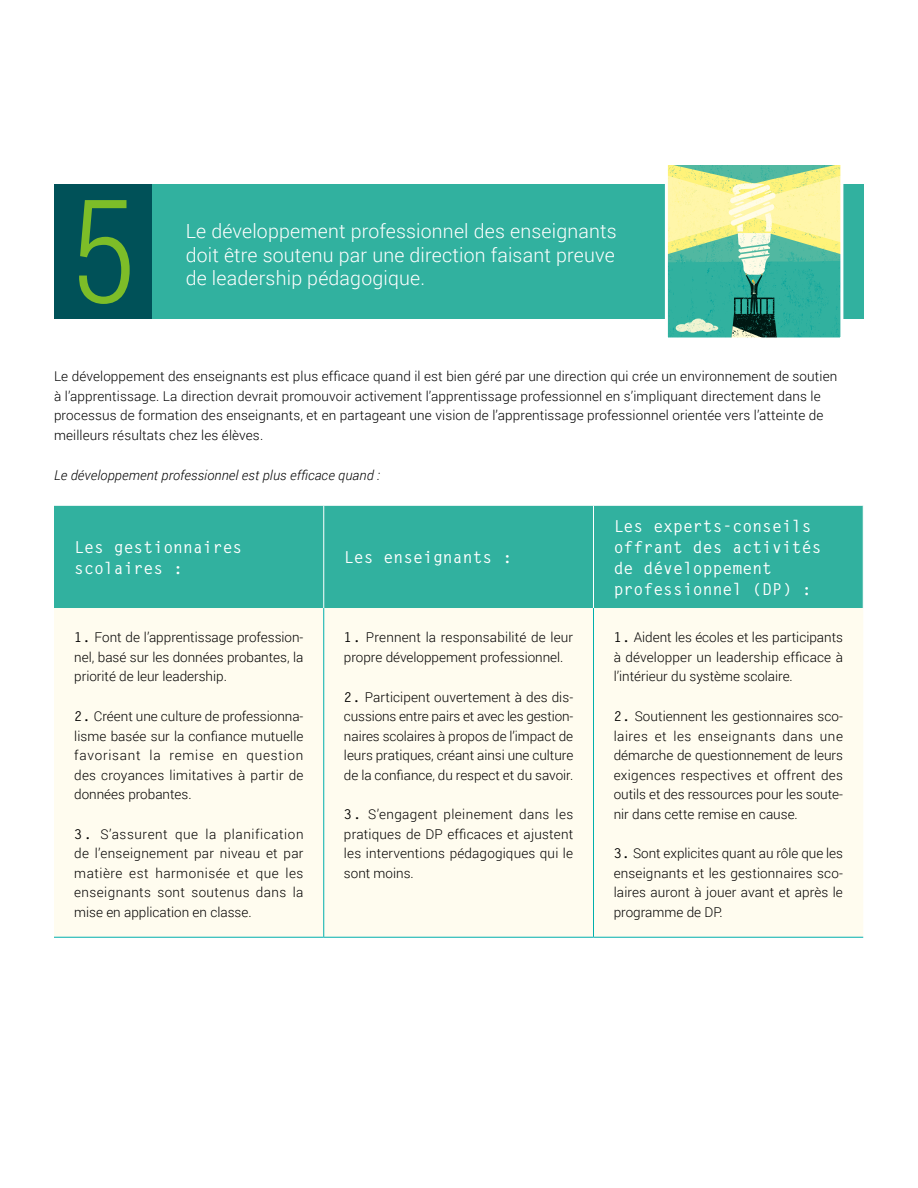
<style>
.page{position:relative;width:918px;height:1188px;background:#fff}
.page>*{position:absolute;margin:0;border:0;box-sizing:border-box;transform-origin:0 0}
.t1{font:300 144px "Roboto Condensed";color:#7dbd28}
.t2{font:300 19.5px/23.4px "Roboto";letter-spacing:.01em;color:#fff;text-align:justify}
.t3{font:700 16.5px/21px "Letter Gothic Std";color:#fff}
.t4{font:300 13.5px/19.5px "Roboto";letter-spacing:.01em;color:#000;text-align:justify}
.t5{font:italic 300 13.5px "Roboto";letter-spacing:.01em;color:#000}
.s1{font-family:"Letter Gothic Std";font-weight:700}
</style>
<div class="page">
<div style="left:151px;top:184px;width:713px;height:135px;background:#31b19f"></div>
<svg style="left:669px;top:166px;width:170px;height:170px"></svg>
<div style="left:665px;top:162px;width:178px;height:178px;border:3px solid #fff"></div>
<div style="left:54px;top:184px;width:97px;height:135px;background:#005158"></div>
<div style="left:54px;top:506px;width:809px;height:102px;background:#31b19f"></div>
<div style="left:54px;top:608px;width:809px;height:329px;background:#fffcef"></div>
<hr style="left:323px;top:506px;width:1px;height:102px;background:#fff">
<hr style="left:593px;top:506px;width:1px;height:102px;background:#fff">
<hr style="left:593px;top:608px;width:1px;height:329px;background:#00afad">
<hr style="left:323px;top:608px;width:1px;height:329px;background:#00afad">
<hr style="left:54px;top:937px;width:270px;height:1px;background:#00afad">
<hr style="left:324px;top:937px;width:269px;height:1px;background:#00afad">
<hr style="left:594px;top:937px;width:269px;height:1px;background:#00afad">
<h1 class="t1" style="left:69px;top:152px;width:69px">5</h1>
<h2 class="t2" style="left:186px;top:219px;width:433px">Le développement professionnel des enseignants doit être soutenu par une direction faisant preuve de leadership pédagogique.</h2>
<p class="t4" style="left:54px;top:366px;width:785px;text-align:left">Le développement des enseignants est plus efficace quand il est bien géré par une direction qui crée un environnement de soutien à l’apprentissage. La direction devrait promouvoir activement l’apprentissage professionnel en s’impliquant directement dans le processus de formation des enseignants, et en partageant une vision de l’apprentissage professionnel orientée vers l’atteinte de meilleurs résultats chez les élèves.</p>
<p class="t5" style="left:54px;top:465px;width:327px">Le développement professionnel est plus efficace quand :</p>
<p class="t3" style="left:74px;top:536px;width:170px">Les gestionnaires scolaires :</p>
<p class="t3" style="left:344px;top:547px;width:170px">Les enseignants :</p>
<p class="t4" style="left:74px;top:627px;width:231px"><span class="s1">1.</span> Font de l’apprentissage profession&shy;nel, basé sur les données probantes, la priorité de leur leadership.</p>
<p class="t4" style="left:74px;top:706px;width:231px"><span class="s1">2.</span> Créent une culture de professionna&shy;lisme basée sur la confiance mutuelle favorisant la remise en question des croyances limitatives à partir de données probantes.</p>
<p class="t4" style="left:74px;top:824px;width:231px"><span class="s1">3.</span> S’assurent que la planification de l’enseignement par niveau et par matière est harmonisée et que les enseignants sont soutenus dans la mise en application en classe.</p>
<p class="t4" style="left:344px;top:627px;width:231px"><span class="s1">1.</span> Prennent la responsabilité de leur propre développement professionnel.</p>
<p class="t4" style="left:344px;top:687px;width:231px"><span class="s1">2.</span> Participent ouvertement à des dis&shy;cussions entre pairs et avec les gestion&shy;naires scolaires à propos de l’impact de leurs pratiques, créant ainsi une culture de la confiance, du respect et du savoir.</p>
<p class="t4" style="left:344px;top:804px;width:231px"><span class="s1">3.</span> S’engagent pleinement dans les pratiques de DP efficaces et ajustent les interventions pédagogiques qui le sont moins.</p>
<p class="t3" style="left:614px;top:515px;width:209px">Les experts-conseils offrant des activités de développement professionnel (DP) :</p>
<p class="t4" style="left:614px;top:627px;width:231px"><span class="s1">1.</span> Aident les écoles et les participants à développer un leadership efficace à l’intérieur du système scolaire.</p>
<p class="t4" style="left:614px;top:706px;width:231px"><span class="s1">2.</span> Soutiennent les gestionnaires sco&shy;laires et les enseignants dans une démarche de questionnement de leurs exigences respectives et offrent des outils et des ressources pour les soute&shy;nir dans cette remise en cause.</p>
<p class="t4" style="left:614px;top:843px;width:231px"><span class="s1">3.</span> Sont explicites quant au rôle que les enseignants et les gestionnaires sco&shy;laires auront à jouer avant et après le programme de DP.</p>
</div>
